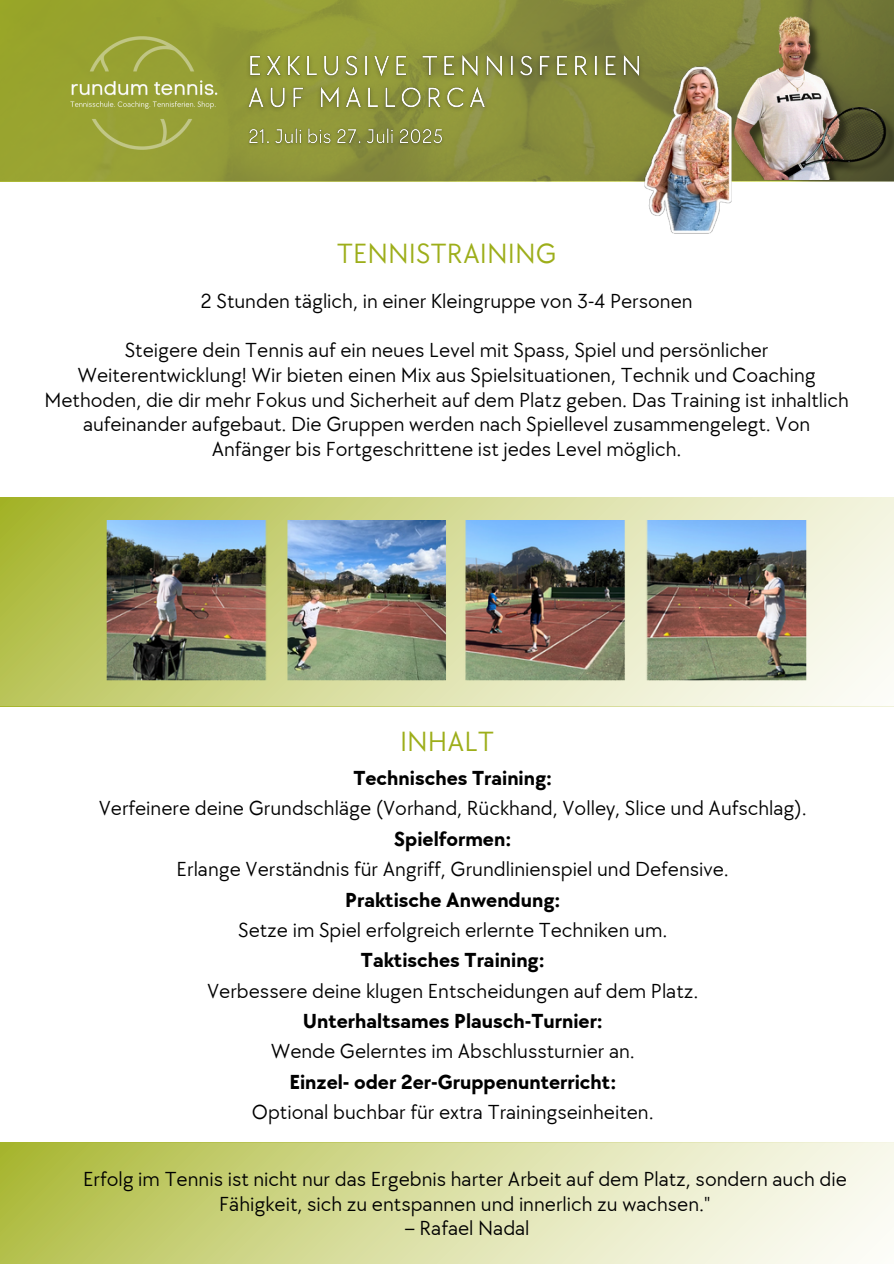
<style>
.page{position:relative;width:894px;height:1264px;background:#fff}
.page>*{position:absolute;margin:0;border:0;box-sizing:border-box;transform-origin:0 0}
.t1{font:28.65px "TT Chocolates";color:#9dae1a}
.t2{font:21px/24.8px "TT Chocolates";color:#000;text-align:center}
.t3{font:700 21px "TT Chocolates";color:#000}
</style>
<div class="page">
<svg style="left:0;top:0;width:893px;height:181px;background:#909737"></svg>
<img style="left:68px;top:33px;width:152px;height:117px">
<img style="left:722px;top:0;width:171px;height:180px">
<svg style="left:0;top:497px;width:893px;height:209px;background:#d5db9a"></svg>
<img style="left:243px;top:123px;width:206px;height:29px">
<img style="left:239px;top:47px;width:408px;height:71px">
<img style="left:599px;top:62px;width:177px;height:172px">
<img style="left:106px;top:520px;width:700px;height:160px">
<svg style="left:0;top:1142px;width:893px;height:121px;background:#d9dea1"></svg>
<p class="t1" style="left:337px;top:237px;width:221px">TENNISTRAINING</p>
<p class="t2" style="left:200px;top:289px;width:493px">2 Stunden täglich, in einer Kleingruppe von 3-4 Personen</p>
<p class="t2" style="left:44px;top:338px;width:805px">Steigere dein Tennis auf ein neues Level mit Spass, Spiel und persönlicher Weiterentwicklung! Wir bieten einen Mix aus Spielsituationen, Technik und Coaching Methoden, die dir mehr Fokus und Sicherheit auf dem Platz geben. Das Training ist inhaltlich aufeinander aufgebaut. Die Gruppen werden nach Spiellevel zusammengelegt. Von Anfänger bis Fortgeschrittene ist jedes Level möglich.</p>
<p class="t1" style="left:400px;top:725px;width:96px">INHALT</p>
<p class="t3" style="left:353px;top:766px;width:200px">Technisches Training:</p>
<p class="t2" style="left:99px;top:796px;width:709px">Verfeinere deine Grundschläge (Vorhand, Rückhand, Volley, Slice und Aufschlag).</p>
<p class="t3" style="left:394px;top:826px;width:118px">Spielformen:</p>
<p class="t2" style="left:176px;top:857px;width:553px">Erlange Verständnis für Angriff, Grundlinienspiel und Defensive.</p>
<h1 class="t3" style="left:345px;top:887px;width:217px">Praktische Anwendung:</h1>
<p class="t2" style="left:238px;top:918px;width:430px">Setze im Spiel erfolgreich erlernte Techniken um.</p>
<p class="t3" style="left:361px;top:948px;width:185px">Taktisches Training:</p>
<p class="t2" style="left:207px;top:979px;width:492px">Verbessere deine klugen Entscheidungen auf dem Platz.</p>
<h1 class="t3" style="left:302px;top:1009px;width:301px">Unterhaltsames Plausch-Turnier:</h1>
<p class="t2" style="left:270px;top:1039px;width:365px">Wende Gelerntes im Abschlussturnier an.</p>
<p class="t3" style="left:289px;top:1069px;width:328px">Einzel- oder 2er-Gruppenunterricht:</p>
<p class="t2" style="left:252px;top:1100px;width:403px">Optional buchbar für extra Trainingseinheiten.</p>
<p class="t2" style="left:83px;top:1167px;width:765px">Erfolg im Tennis ist nicht nur das Ergebnis harter Arbeit auf dem Platz, sondern auch die<br>Fähigkeit, sich zu entspannen und innerlich zu wachsen."</p>
<p class="t2" style="left:405px;top:1216px;width:126px">– Rafael Nadal</p>
</div>
